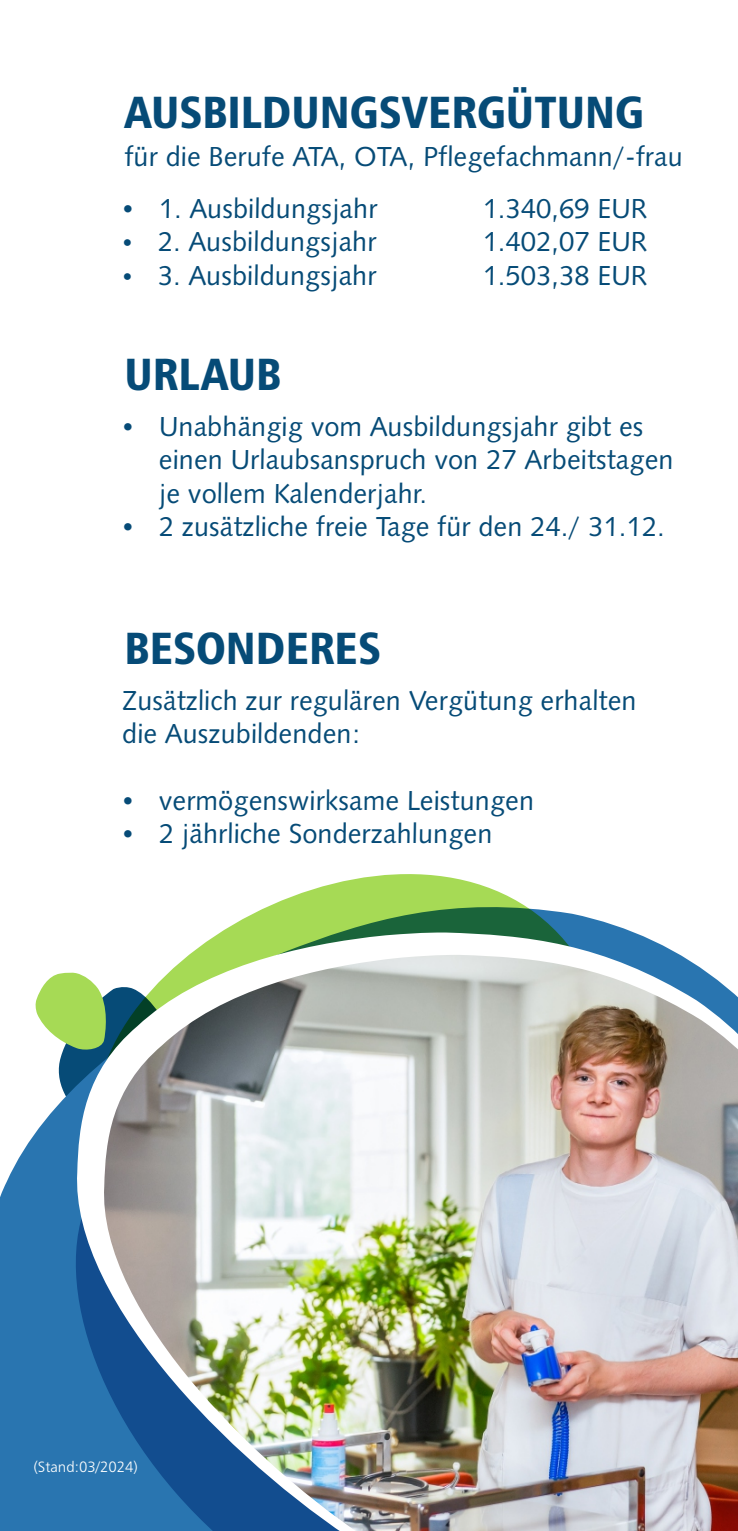
<style>
.page{position:relative;width:738px;height:1531px;background:#fff}
.page>*{position:absolute;margin:0;border:0;box-sizing:border-box;transform-origin:0 0}
.t1{font:45px "Humanist 777 BT Black Condensed B";color:#064b77}
.t2{font:27.5px/33.5px "Humanist 531 BT Roman A";color:#064b77}
.t3{font:15px "Humanist 777 BT Light B";color:#fff}
</style>
<div class="page">
<svg style="left:0;top:972px;width:70px;height:559px;fill:#2975b0"></svg>
<svg style="left:221px;top:874px;width:412px;height:58px"></svg>
<div style="left:44px;top:1097px;width:26px;height:434px;background:#2975b0"></div>
<svg style="left:70px;top:932px;width:610px;height:599px"></svg>
<img style="left:105px;top:955px;width:632px;height:576px">
<h1 class="t1" style="left:124px;top:94px;width:520px">AUSBILDUNGSVERGÜTUNG</h1>
<p class="t2" style="left:124px;top:142px;width:559px">für die Berufe ATA, OTA, Pflegefachmann/-frau</p>
<p class="t2" style="left:159px;top:194px;width:220px">1. Ausbildungsjahr</p>
<p class="t2" style="left:482px;top:194px;width:166px">1.340,69 EUR</p>
<p class="t2" style="left:158px;top:227px;width:220px">2. Ausbildungsjahr</p>
<p class="t2" style="left:482px;top:227px;width:166px">1.402,07 EUR</p>
<p class="t2" style="left:158px;top:261px;width:220px">3. Ausbildungsjahr</p>
<p class="t2" style="left:482px;top:261px;width:166px">1.503,38 EUR</p>
<h1 class="t1" style="left:124px;top:356px;width:158px">URLAUB</h1>
<p class="t2" style="left:159px;top:412px;width:516px">Unabhängig vom Ausbildungsjahr gibt es einen Urlaubsanspruch von 27 Arbeitstagen je vollem Kalenderjahr.<br>2 zusätzliche freie Tage für den 24./ 31.12.</p>
<h1 class="t1" style="left:124px;top:630px;width:258px">BESONDERES</h1>
<p class="t2" style="left:122px;top:686px;width:515px">Zusätzlich zur regulären Vergütung erhalten die Auszubildenden:</p>
<p class="t2" style="left:159px;top:786px;width:376px">vermögenswirksame Leistungen<br>2 jährliche Sonderzahlungen</p>
<p class="t3" style="left:33px;top:1460px;width:106px">(Stand:03/2024)</p>
</div>
